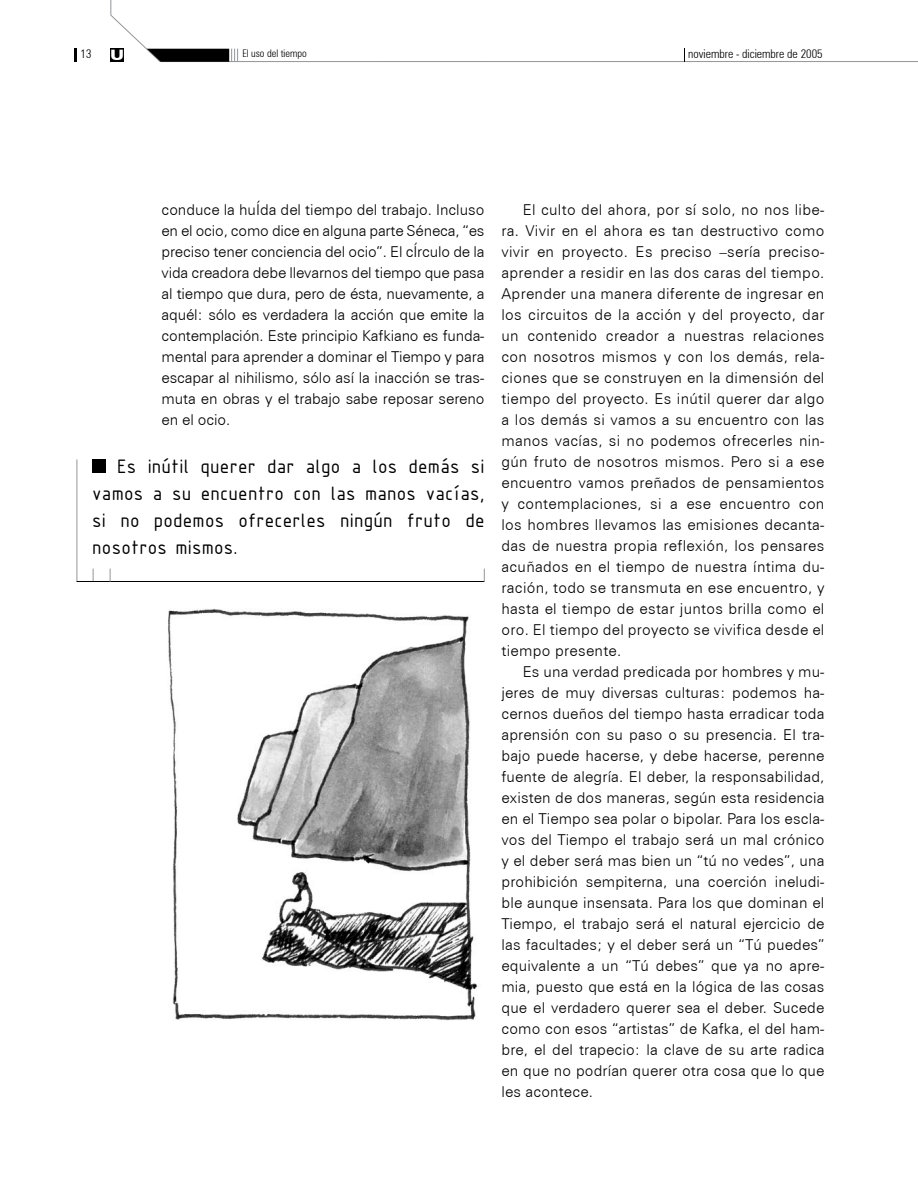
<style>
.page{position:relative;width:918px;height:1188px;background:#fff}
.page>*{position:absolute;margin:0;border:0;box-sizing:border-box;transform-origin:0 0}
.t1{font:21px/27px "ISOCPEUR";letter-spacing:.01em;color:#000;text-align:justify}
.t2{font:300 15px/21px "Zurich BT";letter-spacing:.01em;color:#000;text-align:justify}
.t3{font:900 expanded 14.4px "Zurich BT";color:#fff}
.t4{font:300 condensed 12px "Zurich BT";color:#000}
.t5{font:300 condensed 10.5px "Zurich BT";color:#000}
</style>
<div class="page">
<svg style="left:110px;top:0;width:808px;height:62px"></svg>
<svg style="left:684px;top:49px;width:1px;height:13px"></svg>
<div style="left:110px;top:49px;width:14px;height:13px;background:#000"></div>
<svg style="left:147px;top:49px;width:91px;height:13px"></svg>
<svg style="left:74px;top:49px;width:3px;height:13px"></svg>
<div style="left:92px;top:460px;width:14px;height:13px;background:#000"></div>
<svg style="left:93px;top:569px;width:1px;height:12px"></svg>
<hr style="left:77px;top:459px;width:1px;height:122px;background:#939598">
<hr style="left:77px;top:581px;width:407px;height:1px;background:#000">
<svg style="left:110px;top:569px;width:1px;height:13px"></svg>
<svg style="left:484px;top:569px;width:1px;height:13px"></svg>
<img style="left:168px;top:608px;width:310px;height:413px">
<p class="t4" style="left:81px;top:46px;width:11px">13</p>
<p class="t3" style="left:111px;top:47px;width:15px">U</p>
<p class="t5" style="left:242px;top:47px;width:66px">El uso del tiempo</p>
<p class="t4" style="left:688px;top:46px;width:136px">noviembre - diciembre de 2005</p>
<p class="t2" style="left:162px;top:200px;width:325px">conduce la huÍda del tiempo del trabajo. Incluso en el ocio, como dice en alguna parte Séneca, “es preciso tener conciencia del ocio”. El cÍrculo de la vida creadora debe llevarnos del tiempo que pasa al tiempo que dura, pero de ésta, nuevamente, a aquél: sólo es verdadera la acción que emite la contemplación. Este principio Kafkiano es funda&shy;mental para aprender a dominar el Tiempo y para escapar al nihilismo, sólo así la inacción se tras&shy;muta en obras y el trabajo sabe reposar sereno en el ocio.</p>
<p class="t2" style="left:501px;top:200px;width:325px;text-indent:21px">El culto del ahora, por sí solo, no nos libe&shy;ra. Vivir en el ahora es tan destructivo como vivir en proyecto. Es preciso –sería preciso&shy;aprender a residir en las dos caras del tiempo.<br>Aprender una manera diferente de ingresar en los circuitos de la acción y del proyecto, dar un contenido creador a nuestras relaciones con nosotros mismos y con los demás, rela&shy;ciones que se construyen en la dimensión del tiempo del proyecto. Es inútil querer dar algo a los demás si vamos a su encuentro con las manos vacías, si no podemos ofrecerles nin&shy;gún fruto de nosotros mismos. Pero si a ese encuentro vamos preñados de pensamientos y contemplaciones, si a ese encuentro con los hombres llevamos las emisiones decanta&shy;das de nuestra propia reflexión, los pensares acuñados en el tiempo de nuestra íntima du&shy;ración, todo se transmuta en ese encuentro, y hasta el tiempo de estar juntos brilla como el oro. El tiempo del proyecto se vivifica desde el tiempo presente.</p>
<p class="t2" style="left:501px;top:662px;width:325px;text-indent:21px">Es una verdad predicada por hombres y mu&shy;jeres de muy diversas culturas: podemos ha&shy;cernos dueños del tiempo hasta erradicar toda aprensión con su paso o su presencia. El tra&shy;bajo puede hacerse, y debe hacerse, perenne fuente de alegría. El deber, la responsabilidad, existen de dos maneras, según esta residencia en el Tiempo sea polar o bipolar. Para los escla&shy;vos del Tiempo el trabajo será un mal crónico y el deber será mas bien un “tú no vedes”, una prohibición sempiterna, una coerción ineludi&shy;ble aunque insensata. Para los que dominan el Tiempo, el trabajo será el natural ejercicio de las facultades; y el deber será un “Tú puedes” equivalente a un “Tú debes” que ya no apre&shy;mia, puesto que está en la lógica de las cosas que el verdadero querer sea el deber. Sucede como con esos “artistas” de Kafka, el del ham&shy;bre, el del trapecio: la clave de su arte radica en que no podrían querer otra cosa que lo que les acontece.</p>
<h1 class="t1" style="left:92px;top:452px;width:394px;text-indent:25px">Es inútil querer dar algo a los demás si vamos a su encuentro con las manos vacías, si no podemos ofrecerles ningún fruto de nosotros mismos.</h1>
</div>
